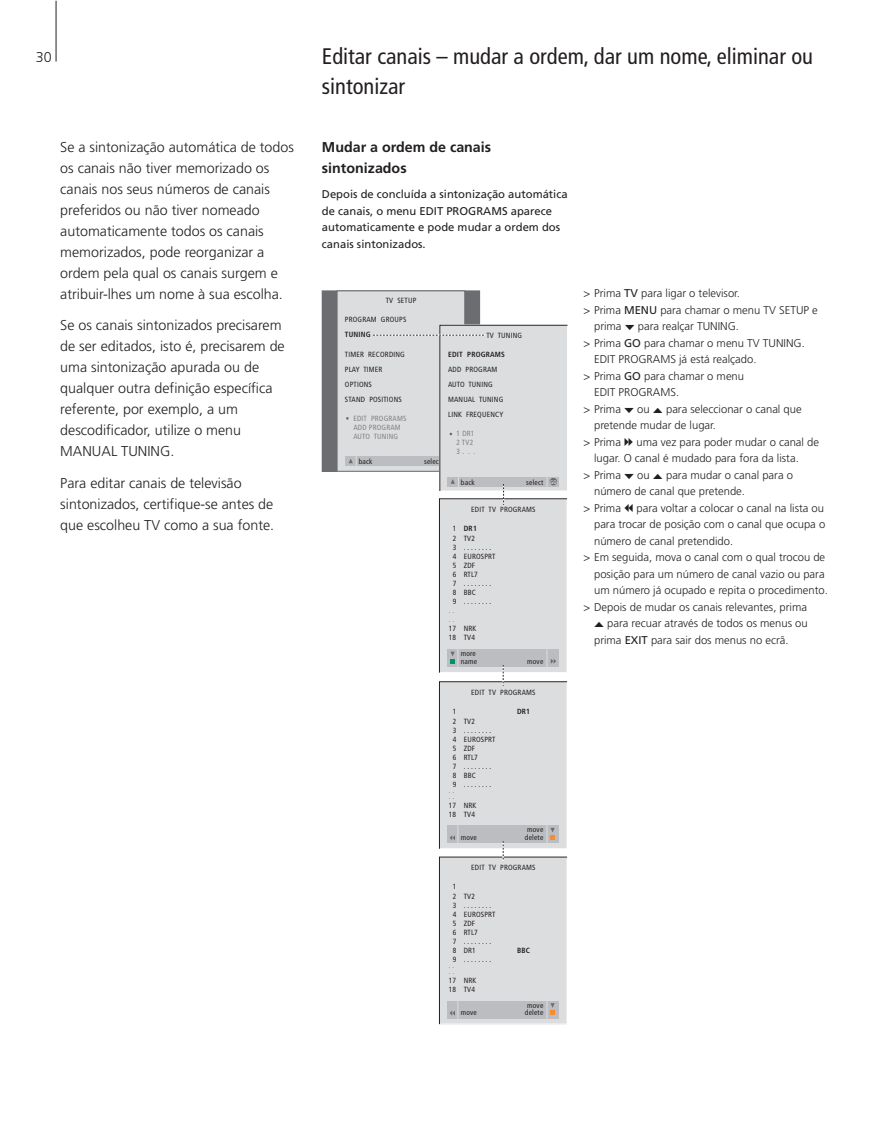
<style>
.page{position:relative;width:884px;height:1134px;background:#fff}
.page>*{position:absolute;margin:0;border:0;box-sizing:border-box;transform-origin:0 0}
.t1{font:condensed 22.5px/30px "Frutiger";color:#231f20}
.t2{font:300 14.25px/21px "Frutiger";color:#231f20}
.t3{font:700 14.25px/21px "Frutiger";color:#231f20}
.t4{font:300 11.25px/16.5px "Frutiger";color:#231f20}
.t5{font:11.25px/16.5px "Frutiger";color:#231f20}
.t6{font:condensed 7.5px/9px "Frutiger";letter-spacing:.025em;color:#231f20}
.t7{font:condensed 7.5px/9px "Frutiger";letter-spacing:.025em;color:#808285}
.t8{font:700 condensed 7.5px "Frutiger";letter-spacing:.025em;color:#231f20}
.s1{font-size:5.25px;color:#fff}
.s2{font-weight:700}
.s3{font-weight:400}
</style>
<div class="page">
<hr style="left:56px;top:1px;width:1px;height:61px;background:#231f20">
<div style="left:322px;top:291px;width:157px;height:180px;background:#6c6d70"></div>
<div style="left:337px;top:291px;width:127px;height:180px;background:#dcdddf"></div>
<div style="left:337px;top:291px;width:128px;height:181px;border:1px solid #6c6d70"></div>
<div style="left:345px;top:456px;width:111px;height:10px;background:#bcbdc0"></div>
<svg style="left:349px;top:456px;width:8px;height:10px"></svg>
<svg style="left:373px;top:324px;width:194px;height:700px"></svg>
<p class="t2" style="left:36px;top:47px;width:17px">30</p>
<p class="t2" style="left:60px;top:137px;width:235px">Se a sintonização automática de todos os canais não tiver memorizado os canais nos seus números de canais preferidos ou não tiver nomeado automaticamente todos os canais memorizados, pode reorganizar a ordem pela qual os canais surgem e atribuir-lhes um nome à sua escolha.</p>
<p class="t2" style="left:60px;top:316px;width:226px">Se os canais sintonizados precisarem de ser editados, isto é, precisarem de uma sintonização apurada ou de qualquer outra definição específica referente, por exemplo, a um descodificador, utilize o menu<br>MANUAL TUNING.</p>
<p class="t2" style="left:60px;top:473px;width:215px">Para editar canais de televisão sintonizados, certifique-se antes de que escolheu TV como a sua fonte.</p>
<h1 class="t1" style="left:322px;top:43px;width:492px">Editar canais – mudar a ordem, dar um nome, eliminar ou sintonizar</h1>
<p class="t3" style="left:322px;top:137px;width:171px">Mudar a ordem de canais sintonizados</p>
<p class="t5" style="left:322px;top:187px;width:247px">Depois de concluída a sintonização automática de canais, o menu EDIT PROGRAMS aparece automaticamente e pode mudar a ordem dos canais sintonizados.</p>
<p class="t6" style="left:386px;top:297px;width:32px">TV SETUP</p>
<p class="t6" style="left:345px;top:316px;width:63px">PROGRAM GROUPS</p>
<p class="t8" style="left:345px;top:332px;width:27px">TUNING</p>
<p class="t6" style="left:345px;top:347px;width:61px;line-height:15px">TIMER RECORDING<br>PLAY TIMER<br>OPTIONS<br>STAND POSITIONS</p>
<p class="t7" style="left:353px;top:415px;width:55px">EDIT PROGRAMS<br>ADD PROGRAM<br>AUTO TUNING</p>
<p class="t6" style="left:486px;top:331px;width:37px">TV TUNING</p>
<p class="t8" style="left:448px;top:351px;width:58px">EDIT PROGRAMS</p>
<p class="t6" style="left:448px;top:362px;width:57px;line-height:15px">ADD PROGRAM<br>AUTO TUNING<br>MANUAL TUNING<br>LINK FREQUENCY</p>
<p class="t7" style="left:456px;top:430px;width:20px">1 DR1<br>2 TV2<br>3 . . .</p>
<p class="t6" style="left:359px;top:457px;width:15px">back</p>
<p class="t6" style="left:424px;top:457px;width:32px">select <span class="s1">GO</span></p>
<p class="t6" style="left:461px;top:478px;width:15px">back</p>
<p class="t6" style="left:526px;top:478px;width:32px">select <span class="s1">GO</span></p>
<p class="t6" style="left:471px;top:505px;width:66px">EDIT TV PROGRAMS</p>
<p class="t6" style="left:453px;top:523px;width:26px;line-height:10.5px">1 <span class="s2">DR1<br></span>2 TV2</p>
<p class="t6" style="left:453px;top:544px;width:44px">3 . . . . . . . .<br>4 EUROSPRT<br>5 ZDF<br>6 RTL7<br>7 . . . . . . . .<br>8 BBC<br>9 . . . . . . . .</p>
<p class="t7" style="left:449px;top:607px;width:7px">. . . .</p>
<p class="t6" style="left:449px;top:625px;width:29px">17 NRK<br>18 TV4</p>
<p class="t6" style="left:461px;top:651px;width:18px;line-height:7.5px">more name</p>
<p class="t6" style="left:527px;top:657px;width:18px">move</p>
<p class="t6" style="left:471px;top:688px;width:66px">EDIT TV PROGRAMS</p>
<p class="t6" style="left:453px;top:707px;width:5px">1</p>
<p class="t8" style="left:517px;top:708px;width:15px">DR1</p>
<p class="t6" style="left:453px;top:718px;width:44px">2 TV2<br>3 . . . . . . . .<br>4 EUROSPRT<br>5 ZDF<br>6 RTL7<br>7 . . . . . . . .<br>8 BBC<br>9 . . . . . . . .</p>
<p class="t7" style="left:449px;top:788px;width:7px;line-height:6px">. . . .</p>
<p class="t6" style="left:449px;top:802px;width:29px">17 NRK<br>18 TV4</p>
<p class="t6" style="left:527px;top:826px;width:18px">move</p>
<p class="t6" style="left:461px;top:833px;width:18px">move</p>
<p class="t6" style="left:525px;top:833px;width:20px">delete</p>
<p class="t6" style="left:471px;top:864px;width:66px">EDIT TV PROGRAMS</p>
<p class="t6" style="left:453px;top:882px;width:24px;line-height:10.5px">1<br>2 TV2</p>
<p class="t6" style="left:453px;top:902px;width:44px">3 . . . . . . . .<br>4 EUROSPRT<br>5 ZDF<br>6 RTL7<br>7 . . . . . . . .<br>8 DR1</p>
<p class="t8" style="left:517px;top:948px;width:14px">BBC</p>
<p class="t6" style="left:453px;top:956px;width:40px">9 . . . . . . . .</p>
<p class="t7" style="left:449px;top:963px;width:7px;line-height:6px">. . . .</p>
<p class="t6" style="left:449px;top:977px;width:29px">17 NRK<br>18 TV4</p>
<p class="t6" style="left:527px;top:1001px;width:18px">move</p>
<p class="t6" style="left:461px;top:1009px;width:18px">move</p>
<p class="t6" style="left:525px;top:1009px;width:20px">delete</p>
<p class="t4" style="left:583px;top:286px;width:158px">&gt; Prima <span class="s3">TV</span> para ligar o televisor.</p>
<p class="t4" style="left:583px;top:303px;width:236px">&gt; Prima <span class="s3">MENU</span> para chamar o menu TV SETUP e</p>
<p class="t4" style="left:594px;top:319px;width:146px">prima ▼ para realçar TUNING.</p>
<p class="t4" style="left:583px;top:336px;width:223px">&gt; Prima <span class="s3">GO</span> para chamar o menu TV TUNING.</p>
<p class="t4" style="left:594px;top:352px;width:164px">EDIT PROGRAMS já está realçado.</p>
<p class="t4" style="left:583px;top:369px;width:162px">&gt; Prima <span class="s3">GO</span> para chamar o menu</p>
<p class="t4" style="left:594px;top:385px;width:87px">EDIT PROGRAMS.</p>
<p class="t4" style="left:583px;top:402px;width:220px">&gt; Prima ▼ ou ▲ para seleccionar o canal que</p>
<p class="t4" style="left:594px;top:418px;width:123px">pretende mudar de lugar.</p>
<p class="t4" style="left:583px;top:435px;width:237px">&gt; Prima ▼▼ uma vez para poder mudar o canal de</p>
<p class="t4" style="left:594px;top:451px;width:206px">lugar. O canal é mudado para fora da lista.</p>
<p class="t4" style="left:583px;top:468px;width:211px">&gt; Prima ▼ ou ▲ para mudar o canal para o</p>
<p class="t4" style="left:594px;top:484px;width:152px">número de canal que pretende.</p>
<p class="t4" style="left:583px;top:501px;width:242px">&gt; Prima ▲▲ para voltar a colocar o canal na lista ou</p>
<p class="t4" style="left:594px;top:517px;width:233px">para trocar de posição com o canal que ocupa o</p>
<p class="t4" style="left:594px;top:534px;width:140px">número de canal pretendido.</p>
<p class="t4" style="left:583px;top:550px;width:243px">&gt; Em seguida, mova o canal com o qual trocou de</p>
<p class="t4" style="left:594px;top:567px;width:232px">posição para um número de canal vazio ou para</p>
<p class="t4" style="left:594px;top:583px;width:235px">um número já ocupado e repita o procedimento.</p>
<p class="t4" style="left:583px;top:600px;width:225px">&gt; Depois de mudar os canais relevantes, prima</p>
<p class="t4" style="left:594px;top:616px;width:215px">▲ para recuar através de todos os menus ou prima <span class="s3">EXIT</span> para sair dos menus no ecrã.</p>
</div>
